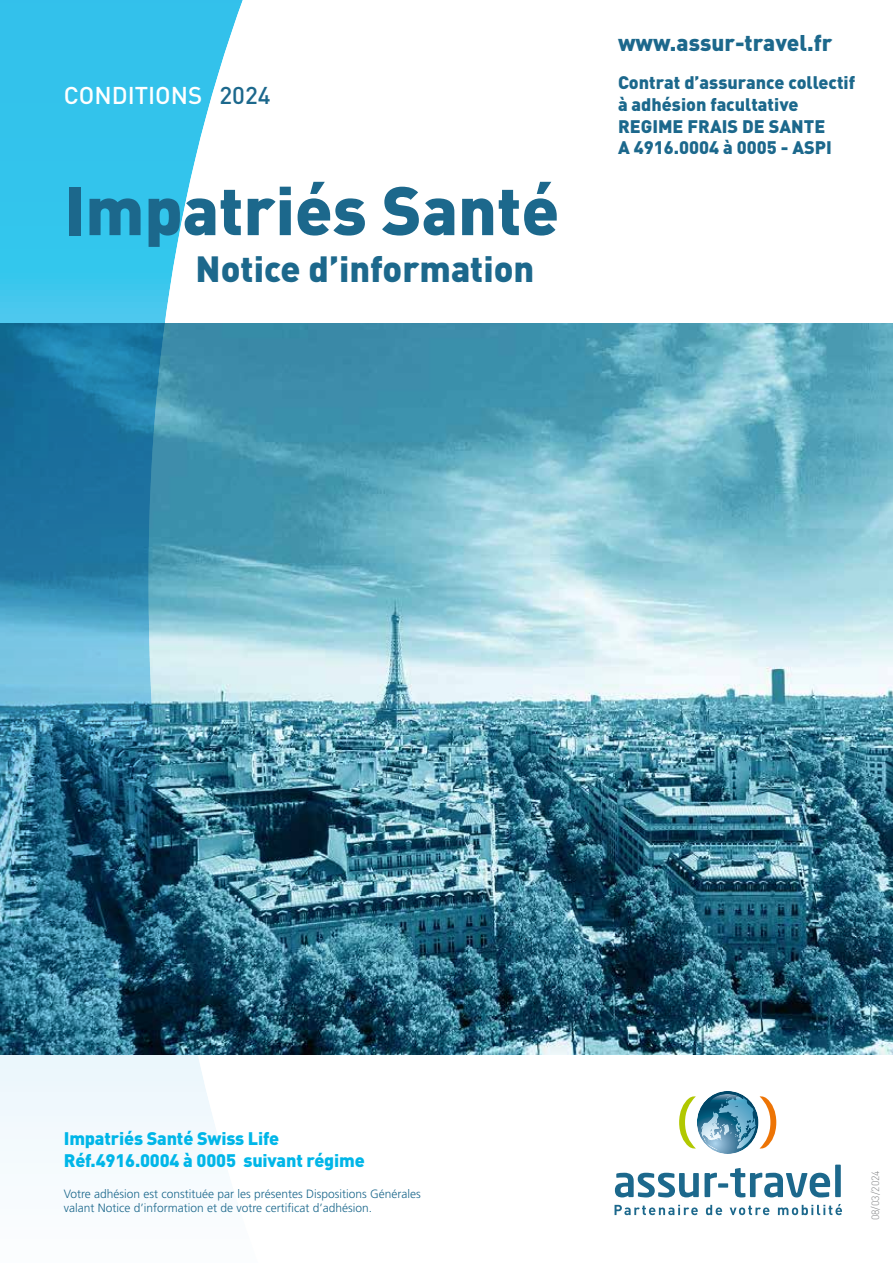
<style>
.page{position:relative;width:893px;height:1263px;background:#fff}
.page>*{position:absolute;margin:0;border:0;box-sizing:border-box;transform-origin:0 0}
.t1{font:900 67.5px "DIN";color:#1c688c}
.t2{font:900 36px "DIN";color:#1c688c}
.t3{font:500 24px "DIN";color:#fff}
.t4{font:900 22.5px "DIN";color:#1c688c}
.t5{font:900 18px/21.6px "DIN";color:#1c688c}
.t6{font:900 18px/21.6px "DIN";letter-spacing:-.01em;color:#00b6e8}
.t7{font:300 12px/14.4px "Frutiger LT Std";color:#1c688c}
.t8{font:300 10.5px "DIN";color:#868789}
.s1{color:#1c688c}
</style>
<div class="page">
<img style="left:258px;top:323px;width:635px;height:732px">
<svg style="left:0;top:0;width:258px;height:1163px;background:#56a2bd"></svg>
<svg style="left:615px;top:1173px;width:102px;height:24px"></svg>
<svg style="left:718px;top:1183px;width:10px;height:4px"></svg>
<svg style="left:730px;top:1168px;width:100px;height:29px"></svg>
<div style="left:835px;top:1164px;width:6px;height:33px;background:#1c688c"></div>
<svg style="left:614px;top:1205px;width:84px;height:10px"></svg>
<svg style="left:706px;top:1205px;width:16px;height:10px"></svg>
<svg style="left:730px;top:1205px;width:39px;height:10px"></svg>
<svg style="left:778px;top:1204px;width:64px;height:11px"></svg>
<svg style="left:679px;top:1091px;width:97px;height:63px"></svg>
<h3 class="t3" style="left:64px;top:85px;width:208px">CONDITIONS <span class="s1">2024</span></h3>
<h1 class="t1" style="left:64px;top:182px;width:497px">Impatriés Santé</h1>
<h2 class="t2" style="left:196px;top:254px;width:340px">Notice d’information</h2>
<h3 class="t4" style="left:618px;top:34px;width:216px">www.assur-travel.fr</h3>
<h3 class="t5" style="left:618px;top:73px;width:239px">Contrat d’assurance collectif à adhésion facultative<br>REGIME FRAIS DE SANTE<br>A 4916.0004 à 0005 - ASPI</h3>
<h3 class="t6" style="left:64px;top:1129px;width:302px">Impatriés Santé Swiss Life<br>Réf.4916.0004 à 0005 suivant régime</h3>
<p class="t7" style="left:64px;top:1187px;width:358px">Votre adhésion est constituée par les présentes Dispositions Générales valant Notice d’information et de votre certificat d’adhésion.</p>
<p class="t8" style="left:869px;top:1220px;width:52px;rotate:-90deg">08/03/2024</p>
</div>
